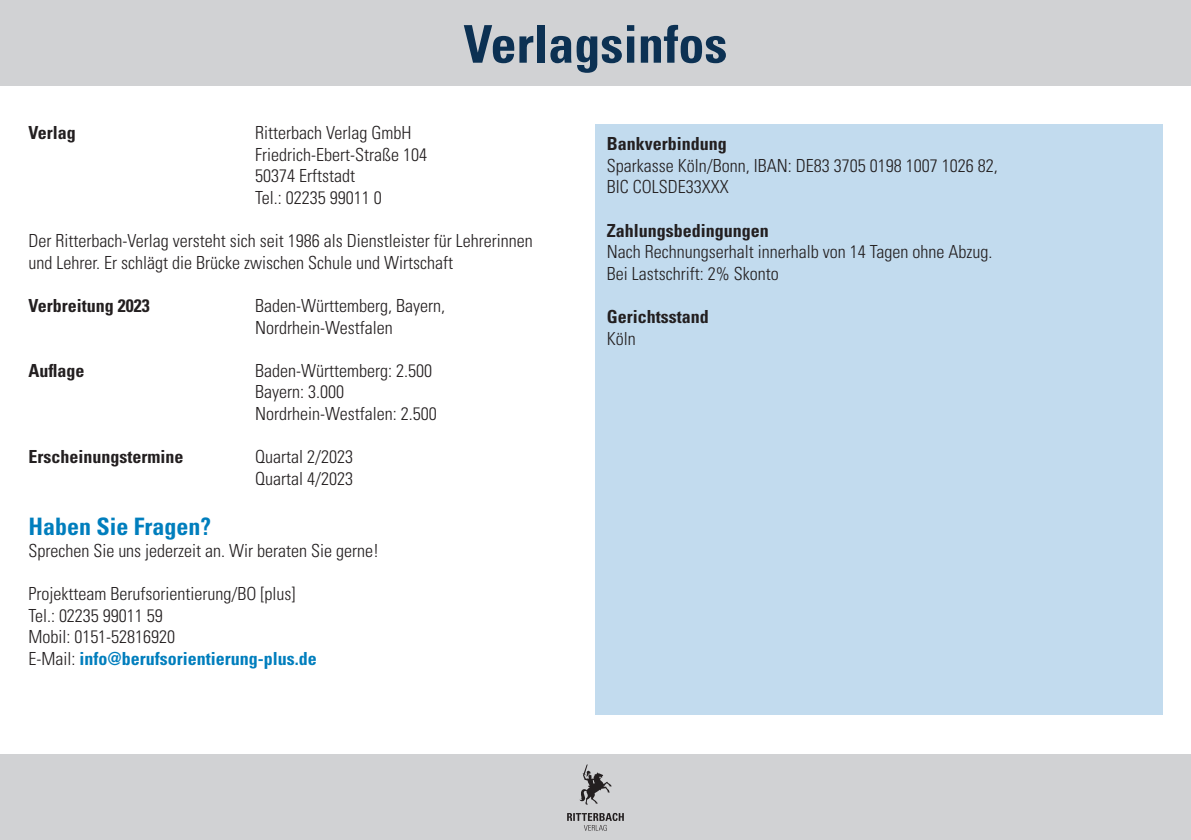
<style>
.page{position:relative;width:1191px;height:840px;background:#fff}
.page>*{position:absolute;margin:0;border:0;box-sizing:border-box;transform-origin:0 0}
.t1{font:700 condensed 52px "Univers";color:#0c3153}
.t2{font:700 condensed 24px "Univers";color:#007ebd}
.t3{font:300 condensed 18px/21.6px "Univers";color:#231f20}
.t4{font:700 condensed 18px "Univers";color:#231f20}
.s1{font-weight:700;color:#007ebd}
</style>
<div class="page">
<div style="left:0;top:754px;width:1191px;height:85px;background:#d1d2d4"></div>
<div style="left:0;top:0;width:1191px;height:85px;background:#d1d2d4"></div>
<svg style="left:579px;top:764px;width:32px;height:40px"></svg>
<svg style="left:567px;top:813px;width:57px;height:17px"></svg>
<div style="left:595px;top:125px;width:567px;height:589px;background:#c2dbee"></div>
<h1 class="t1" style="left:463px;top:25px;width:265px">Verlagsinfos</h1>
<p class="t4" style="left:28px;top:126px;width:49px">Verlag</p>
<p class="t3" style="left:255px;top:123px;width:173px">Ritterbach Verlag GmbH<br>Friedrich-Ebert-Straße 104<br>50374 Erftstadt<br>Tel.: 02235 99011 0</p>
<p class="t3" style="left:28px;top:231px;width:506px">Der Ritterbach-Verlag versteht sich seit 1986 als Dienstleister für Lehrerinnen und Lehrer. Er schlägt die Brücke zwischen Schule und Wirtschaft</p>
<p class="t4" style="left:28px;top:299px;width:123px">Verbreitung 2023</p>
<p class="t3" style="left:255px;top:296px;width:191px">Baden-Württemberg, Bayern,<br>Nordrhein-Westfalen</p>
<p class="t4" style="left:28px;top:363px;width:57px">Auflage</p>
<p class="t3" style="left:255px;top:360px;width:183px">Baden-Württemberg: 2.500<br>Bayern: 3.000<br>Nordrhein-Westfalen: 2.500</p>
<p class="t4" style="left:28px;top:450px;width:156px">Erscheinungstermine</p>
<p class="t3" style="left:255px;top:447px;width:99px">Quartal 2/2023<br>Quartal 4/2023</p>
<h2 class="t2" style="left:28px;top:518px;width:184px">Haben Sie Fragen?</h2>
<p class="t3" style="left:28px;top:540px;width:352px">Sprechen Sie uns jederzeit an. Wir beraten Sie gerne!</p>
<p class="t3" style="left:28px;top:584px;width:290px">Projektteam Berufsorientierung/BO [plus] Tel.: 02235 99011 59<br>Mobil: 0151-52816920<br>E-Mail: <span class="s1">info@berufsorientierung-plus.de</span></p>
<p class="t4" style="left:607px;top:137px;width:121px">Bankverbindung</p>
<p class="t3" style="left:607px;top:156px;width:392px">Sparkasse Köln/Bonn, IBAN: DE83 3705 0198 1007 1026 82,<br>BIC COLSDE33XXX</p>
<p class="t4" style="left:607px;top:223px;width:163px">Zahlungsbedingungen</p>
<p class="t3" style="left:607px;top:242px;width:387px">Nach Rechnungserhalt innerhalb von 14 Tagen ohne Abzug.<br>Bei Lastschrift: 2% Skonto</p>
<p class="t4" style="left:607px;top:310px;width:103px">Gerichtsstand</p>
<p class="t3" style="left:607px;top:328px;width:30px">Köln</p>
</div>
